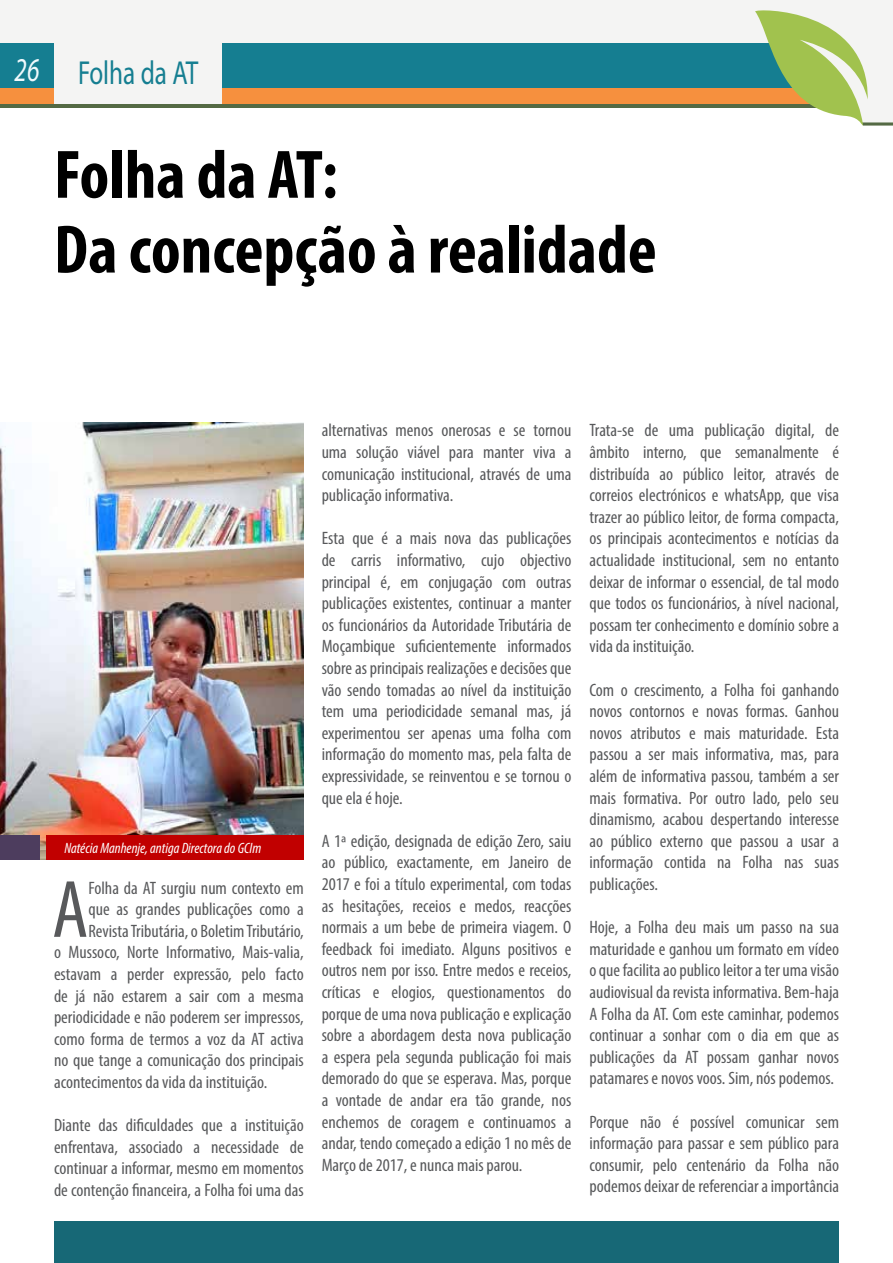
<style>
.page{position:relative;width:893px;height:1263px;background:#fff}
.page>*{position:absolute;margin:0;border:0;box-sizing:border-box;transform-origin:0 0}
.t1{font:condensed 82.05px "Myriad Pro";color:#58595b}
.t2{font:700 condensed 69.15px/74.8px "Myriad Pro";color:#000}
.t3{font:33.3px "Myriad Pro";color:#157e91;scale:.75 1}
.t4{font:condensed 18px/21.6px "Myriad Pro";color:#58595b;text-align:justify}
.t5{font:italic condensed 15px "Myriad Pro";color:#fff}
.s1{font-style:italic;color:#f0f9fd}
</style>
<div class="page">
<div style="left:0;top:0;width:755px;height:108px;background:#f4f4f3"></div>
<div style="left:54px;top:1221px;width:785px;height:42px;background:#176876"></div>
<div style="left:222px;top:44px;width:572px;height:44px;background:#157e91"></div>
<div style="left:0;top:44px;width:54px;height:44px;background:#157e91"></div>
<div style="left:222px;top:88px;width:594px;height:16px;background:#f6903e"></div>
<div style="left:0;top:88px;width:54px;height:16px;background:#f6903e"></div>
<hr style="left:0;top:104px;width:826px;height:3px;background:#546a44">
<svg style="left:755px;top:0;width:138px;height:126px"></svg>
<img style="left:0;top:423px;width:304px;height:436px">
<div style="left:0;top:835px;width:40px;height:25px;background:#4d3d5e"></div>
<div style="left:46px;top:835px;width:258px;height:25px;background:#c10000"></div>
<h3 class="t3" style="left:15px;top:53px;width:247px"><span class="s1">26</span> Folha da AT</h3>
<h2 class="t2" style="left:54px;top:136px;width:604px">Folha da AT:<br>Da concepção à realidade</h2>
<p class="t5" style="left:64px;top:839px;width:198px">Natécia Manhenje, antiga Directora do GCIm</p>
<h1 class="t1" style="left:52px;top:860px;width:38px">A</h1>
<p class="t4" style="left:88px;top:877px;width:217px">Folha da AT surgiu num contexto em</p>
<p class="t4" style="left:88px;top:898px;width:217px">que as grandes publicações como a</p>
<p class="t4" style="left:88px;top:920px;width:217px">Revista Tributária, o Boletim Tributário,</p>
<p class="t4" style="left:54px;top:941px;width:251px">o Mussoco, Norte Informativo, Mais-valia,</p>
<p class="t4" style="left:54px;top:963px;width:251px">estavam a perder expressão, pelo facto</p>
<p class="t4" style="left:54px;top:985px;width:251px">de já não estarem a sair com a mesma</p>
<p class="t4" style="left:54px;top:1006px;width:251px">periodicidade e não poderem ser impressos,</p>
<p class="t4" style="left:54px;top:1028px;width:251px">como forma de termos a voz da AT activa</p>
<p class="t4" style="left:54px;top:1049px;width:251px">no que tange a comunicação dos principais</p>
<p class="t4" style="left:54px;top:1071px;width:215px">acontecimentos da vida da instituição.</p>
<p class="t4" style="left:54px;top:1114px;width:251px">Diante das dificuldades que a instituição enfrentava, associado a necessidade de continuar a informar, mesmo em momentos de contenção financeira, a Folha foi uma das</p>
<p class="t4" style="left:322px;top:419px;width:251px">alternativas menos onerosas e se tornou uma solução viável para manter viva a comunicação institucional, através de uma publicação informativa.</p>
<p class="t4" style="left:322px;top:527px;width:251px">Esta que é a mais nova das publicações de carris informativo, cujo objectivo principal é, em conjugação com outras publicações existentes, continuar a manter os funcionários da Autoridade Tributária de Moçambique suficientemente informados sobre as principais realizações e decisões que vão sendo tomadas ao nível da instituição tem uma periodicidade semanal mas, já experimentou ser apenas uma folha com informação do momento mas, pela falta de expressividade, se reinventou e se tornou o que ela é hoje.</p>
<p class="t4" style="left:322px;top:830px;width:251px">A 1ª edição, designada de edição Zero, saiu ao público, exactamente, em Janeiro de 2017 e foi a título experimental, com todas as hesitações, receios e medos, reacções normais a um bebe de primeira viagem. O feedback foi imediato. Alguns positivos e outros nem por isso. Entre medos e receios, críticas e elogios, questionamentos do porque de uma nova publicação e explicação sobre a abordagem desta nova publicação a espera pela segunda publicação foi mais demorado do que se esperava. Mas, porque a vontade de andar era tão grande, nos enchemos de coragem e continuamos a andar, tendo começado a edição 1 no mês de Março de 2017, e nunca mais parou.</p>
<p class="t4" style="left:589px;top:419px;width:251px">Trata-se de uma publicação digital, de âmbito interno, que semanalmente é distribuída ao público leitor, através de correios electrónicos e whatsApp, que visa trazer ao público leitor, de forma compacta, os principais acontecimentos e notícias da actualidade institucional, sem no entanto deixar de informar o essencial, de tal modo que todos os funcionários, à nível nacional, possam ter conhecimento e domínio sobre a vida da instituição.</p>
<p class="t4" style="left:589px;top:679px;width:251px">Com o crescimento, a Folha foi ganhando novos contornos e novas formas. Ganhou novos atributos e mais maturidade. Esta passou a ser mais informativa, mas, para além de informativa passou, também a ser mais formativa. Por outro lado, pelo seu dinamismo, acabou despertando interesse ao público externo que passou a usar a informação contida na Folha nas suas publicações.</p>
<p class="t4" style="left:589px;top:916px;width:251px">Hoje, a Folha deu mais um passo na sua maturidade e ganhou um formato em vídeo o que facilita ao publico leitor a ter uma visão audiovisual da revista informativa. Bem-haja A Folha da AT. Com este caminhar, podemos continuar a sonhar com o dia em que as publicações da AT possam ganhar novos patamares e novos voos. Sim, nós podemos.</p>
<p class="t4" style="left:589px;top:1111px;width:251px">Porque não é possível comunicar sem informação para passar e sem público para consumir, pelo centenário da Folha não podemos deixar de referenciar a importância</p>
</div>
